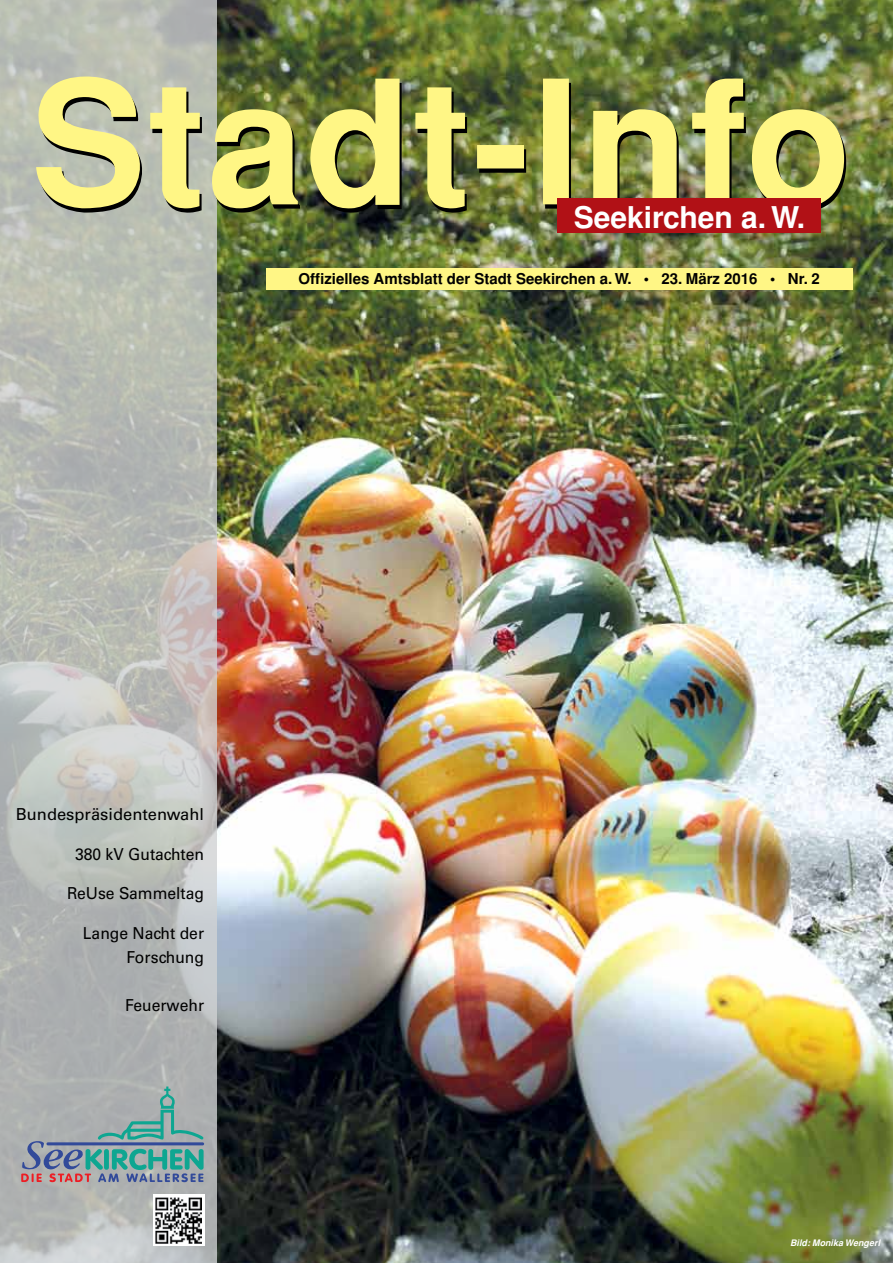
<style>
.page{position:relative;width:893px;height:1263px;background:#fff}
.page>*{position:absolute;margin:0;border:0;box-sizing:border-box;transform-origin:0 0}
.t1{font:700 30px "Helvetica";color:#fff}
.t2{font:16.5px/24px "Univers LT Std";color:#000;text-align:right;scale:.95 1}
.t3{font:16.5px "Univers LT Std";color:#000}
.t4{font:700 15px "Helvetica";color:#000}
.t5{font:italic 700 9px "Helvetica";color:#fff}
</style>
<div class="page">
<img style="left:217px;top:0;width:676px;height:1263px">
<svg style="left:0;top:0;width:217px;height:1263px;background:#b9bcb7"></svg>
<svg style="left:38px;top:81px;width:808px;height:132px;background:#5a6244"></svg>
<img style="left:36px;top:77px;width:808px;height:132px">
<svg style="left:21px;top:1086px;width:183px;height:96px;background:#91a6a8"></svg>
<hr style="left:47px;top:1142px;width:157px;height:3px;background:#324a9a;border-radius:2px">
<div style="left:266px;top:268px;width:587px;height:21px;background:#fff685"></div>
<div style="left:557px;top:199px;width:264px;height:34px;background:#b11116"></div>
<div style="left:153px;top:1195px;width:51px;height:51px;background:#fff"></div>
<img style="left:155px;top:1197px;width:47px;height:47px">
<h1 class="t1" style="left:574px;top:199px;width:233px">Seekirchen a. W.</h1>
<p class="t4" style="left:299px;top:270px;width:523px">Offizielles Amtsblatt der Stadt Seekirchen a. W. • 23. März 2016 • Nr. 2</p>
<p class="t3" style="left:16px;top:804px;width:190px">Bundespräsidentenwahl</p>
<p class="t2" style="left:75px;top:842px;width:137px">380 kV Gutachten</p>
<p class="t2" style="left:67px;top:881px;width:146px">ReUse Sammeltag</p>
<p class="t2" style="left:83px;top:921px;width:129px">Lange Nacht der<br>Forschung</p>
<p class="t2" style="left:125px;top:993px;width:85px">Feuerwehr</p>
<p class="t5" style="left:790px;top:1238px;width:92px">Bild: Monika Wengerl</p>
</div>
